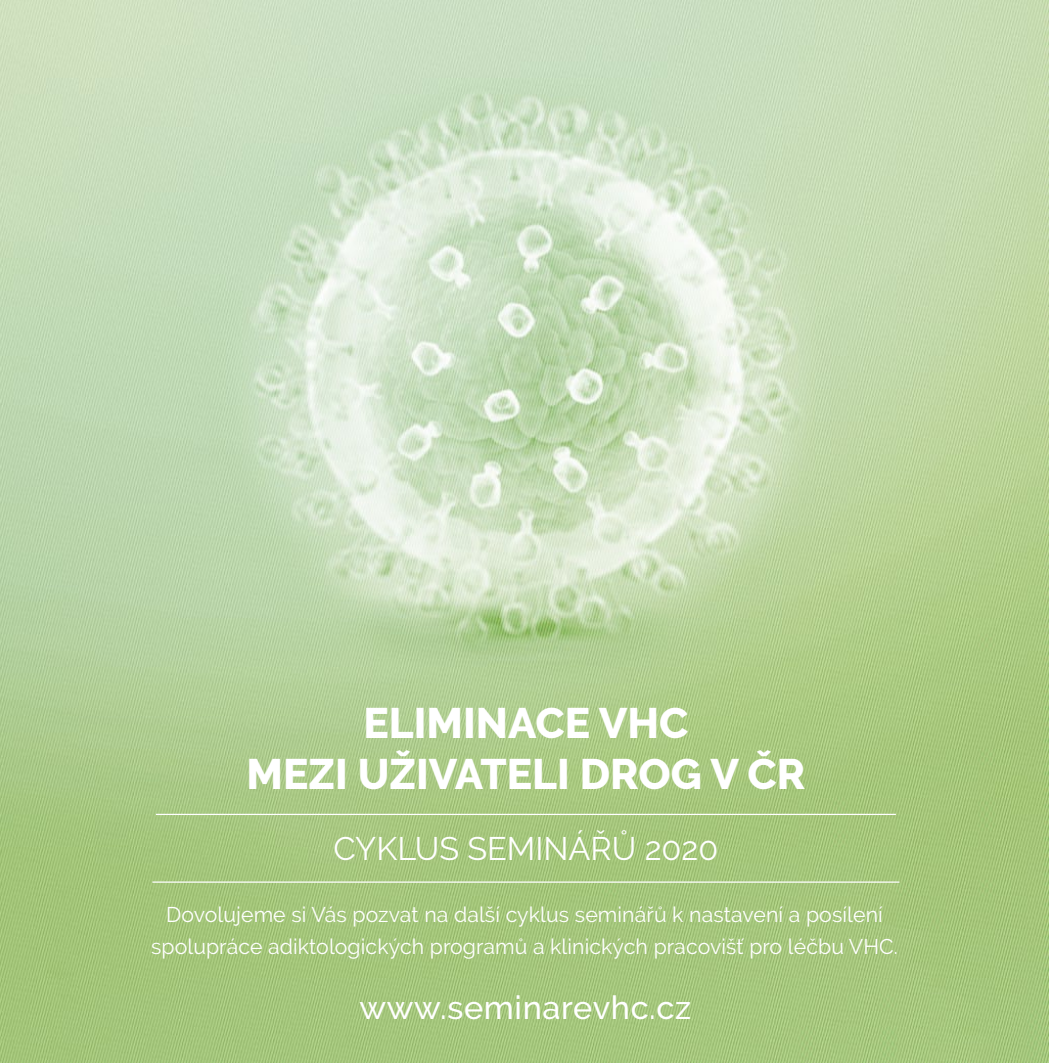
<style>
.page{position:relative;width:1049px;height:1063px;background:#fff}
.page>*{position:absolute;margin:0;border:0;box-sizing:border-box;transform-origin:0 0}
.t1{font:800 42.5px/51px "Raleway";color:#fff;text-align:center}
.t2{font:32.5px "Raleway";color:#fff}
.t3{font:500 32.5px "Raleway";letter-spacing:.02em;color:#fff}
.t4{font:21.25px/32.5px "Raleway";letter-spacing:.005em;color:#fff;text-align:center}
</style>
<div class="page">
<img style="left:0;top:0;width:1049px;height:1063px">
<hr style="left:156px;top:814px;width:740px;height:1px;background:#fff">
<hr style="left:152px;top:881px;width:747px;height:2px;background:#fff">
<h1 class="t1" style="left:246px;top:698px;width:560px">ELIMINACE VHC<br>MEZI UŽIVATELI DROG V ČR</h1>
<h2 class="t2" style="left:333px;top:830px;width:386px">CYKLUS SEMINÁŘŮ 2020</h2>
<p class="t4" style="left:151px;top:898px;width:748px">Dovolujeme si Vás pozvat na další cyklus seminářů k nastavení a posílení spolupráce adiktologických programů a klinických pracovišť pro léčbu VHC.</p>
<h2 class="t3" style="left:359px;top:989px;width:333px">www.seminarevhc.cz</h2>
</div>
